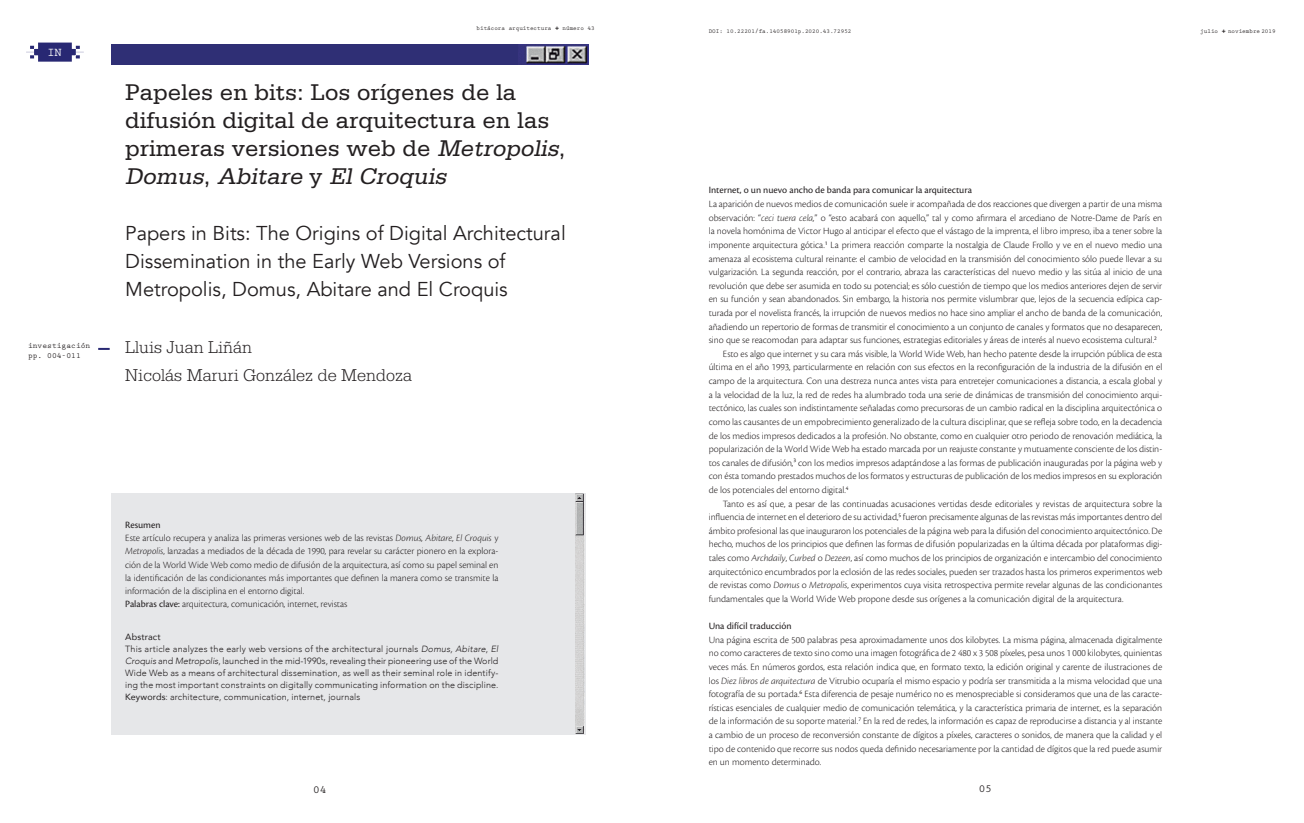
<style>
.page{position:relative;width:1304px;height:823px;background:#fff}
.page>*{position:absolute;margin:0;border:0;box-sizing:border-box;transform-origin:0 0}
.Titulos{font:24px/28px "Serifa Std";color:#231f20}
.Titulos_inglés{font:20px/28px "Avenir";color:#231f20}
.autores{font:300 18px "Serifa Std";color:#231f20}
.t1{font:700 12px "Prestige Elite Std";color:#fff}
.t2{font:700 11px "Prestige Elite Std";color:#231f20}
.cuerpo_de_texto_sang{font:300 10px/13.6px "Cronos Pro";color:#231f20;text-align:justify}
.resumena_español{font:300 10px/13px "Cronos Pro";color:#231f20;text-align:justify}
.subtitulo{font:10px "Cronos Pro";color:#231f20}
.resumena_español-2{font:10px "Cronos Pro";color:#231f20}
.resumen_ingles{font:300 9px/12px "Avenir";letter-spacing:.015em;color:#231f20;text-align:justify}
.resumen_ingles-2{font:9px "Avenir";letter-spacing:.015em;color:#231f20}
.t3{font:700 8px/9.2px "Prestige Elite Std";color:#231f20}
.t4{font:700 6px "Prestige Elite Std";letter-spacing:-.005em;color:#231f20}
.s1{font-family:"Avenir Next Condensed"}
.s2{font-style:italic}
.s3{font-weight:400}
</style>
<div class="page">
<div style="left:111px;top:492px;width:474px;height:241px;background:#e6e7e9"></div>
<div style="left:111px;top:44px;width:408px;height:21px;background:#2f2f75"></div>
<svg style="left:26px;top:43px;width:58px;height:19px"></svg>
<svg style="left:98px;top:348px;width:12px;height:2px"></svg>
<img style="left:519px;top:44px;width:69px;height:21px">
<img style="left:574px;top:492px;width:11px;height:243px">
<p class="t1" style="left:47px;top:46px;width:16px">IN</p>
<p class="t3" style="left:28px;top:341px;width:64px">investigación pp. 004-011</p>
<p class="t4" style="left:477px;top:25px;width:120px">bitácora arquitectura <span class="s1">+</span> número 43</p>
<p class="Titulos" style="left:125px;top:79px;width:442px">Papeles en bits: Los orígenes de la difusión digital de arquitectura en las primeras versiones web de <span class="s2">Metropolis</span>, <span class="s2">Domus</span>, <span class="s2">Abitare</span> y <span class="s2">El Croquis</span></p>
<p class="Titulos_inglés" style="left:125px;top:220px;width:442px">Papers in Bits: The Origins of Digital Architectural<br>Dissemination in the Early Web Versions of<br>Metropolis, Domus, Abitare and El Croquis</p>
<p class="autores" style="left:125px;top:336px;width:129px">Lluis Juan Liñán</p>
<p class="autores" style="left:125px;top:364px;width:288px">Nicolás Maruri González de Mendoza</p>
<p class="resumena_español-2" style="left:125px;top:519px;width:37px">Resumen</p>
<p class="resumena_español" style="left:125px;top:531px;width:375px">Este artículo recupera y analiza las primeras versiones web de las revistas <span class="s2">Domus, Abitare, El Croquis</span> y <span class="s2">Metropolis</span>, lanzadas a mediados de la década de 1990, para revelar su carácter pionero en la explora&shy;ción de la World Wide Web como medio de difusión de la arquitectura, así como su papel seminal en la identificación de las condicionantes más importantes que definen la manera como se transmite la información de la disciplina en el entorno digital.</p>
<p class="resumena_español" style="left:125px;top:596px;width:224px"><span class="s3">Palabras clave:</span> arquitectura, comunicación, internet, revistas</p>
<p class="resumen_ingles-2" style="left:125px;top:629px;width:37px">Abstract</p>
<p class="resumen_ingles" style="left:125px;top:643px;width:375px">This article analyzes the early web versions of the architectural journals <span class="s2">Domus, Abitare</span>, <span class="s2">El Croquis</span> and <span class="s2">Metropolis</span>, launched in the mid-1990s, revealing their pioneering use of the World Wide Web as a means of architectural dissemination, as well as their seminal role in identify&shy;ing the most important constraints on digitally communicating information on the discipline.<br><span class="s3">Keywords</span>: architecture, communication, internet, journals</p>
<p class="t4" style="left:709px;top:28px;width:144px">DOI: 10.22201/fa.14058901p.2020.43.72952</p>
<p class="subtitulo" style="left:709px;top:184px;width:265px">Internet, o un nuevo ancho de banda para comunicar la arquitectura</p>
<p class="cuerpo_de_texto_sang" style="left:709px;top:197px;width:455px">La aparición de nuevos medios de comunicación suele ir acompañada de dos reacciones que divergen a partir de una misma observación: “<span class="s2">ceci tuera cela,</span>” o “esto acabará con aquello,” tal y como afirmara el arcediano de Notre-Dame de París en la novela homónima de Victor Hugo al anticipar el efecto que el vástago de la imprenta, el libro impreso, iba a tener sobre la imponente arquitectura gótica.<sup>1</sup> La primera reacción comparte la nostalgia de Claude Frollo y ve en el nuevo medio una amenaza al ecosistema cultural reinante: el cambio de velocidad en la transmisión del conocimiento sólo puede llevar a su vulgarización. La segunda reacción, por el contrario, abraza las características del nuevo medio y las sitúa al inicio de una revolución que debe ser asumida en todo su potencial; es sólo cuestión de tiempo que los medios anteriores dejen de servir en su función y sean abandonados. Sin embargo, la historia nos permite vislumbrar que, lejos de la secuencia edípica cap&shy;turada por el novelista francés, la irrupción de nuevos medios no hace sino ampliar el ancho de banda de la comunicación, añadiendo un repertorio de formas de transmitir el conocimiento a un conjunto de canales y formatos que no desaparecen, sino que se reacomodan para adaptar sus funciones, estrategias editoriales y áreas de interés al nuevo ecosistema cultural.<sup>2</sup></p>
<p class="cuerpo_de_texto_sang" style="left:709px;top:346px;width:455px;text-indent:14px">Esto es algo que internet y su cara más visible, la World Wide Web, han hecho patente desde la irrupción pública de esta última en el año 1993, particularmente en relación con sus efectos en la reconfiguración de la industria de la difusión en el campo de la arquitectura. Con una destreza nunca antes vista para entretejer comunicaciones a distancia, a escala global y a la velocidad de la luz, la red de redes ha alumbrado toda una serie de dinámicas de transmisión del conocimiento arqui&shy;tectónico, las cuales son indistintamente señaladas como precursoras de un cambio radical en la disciplina arquitectónica o como las causantes de un empobrecimiento generalizado de la cultura disciplinar, que se refleja sobre todo, en la decadencia de los medios impresos dedicados a la profesión. No obstante, como en cualquier otro periodo de renovación mediática, la popularización de la World Wide Web ha estado marcada por un reajuste constante y mutuamente consciente de los distin&shy;tos canales de difusión,<sup>3</sup> con los medios impresos adaptándose a las formas de publicación inauguradas por la página web y con ésta tomando prestados muchos de los formatos y estructuras de publicación de los medios impresos en su exploración de los potenciales del entorno digital.<sup>4</sup></p>
<p class="cuerpo_de_texto_sang" style="left:709px;top:496px;width:455px;text-indent:14px">Tanto es así que, a pesar de las continuadas acusaciones vertidas desde editoriales y revistas de arquitectura sobre la influencia de internet en el deterioro de su actividad,<sup>5</sup> fueron precisamente algunas de las revistas más importantes dentro del ámbito profesional las que inauguraron los potenciales de la página web para la difusión del conocimiento arquitectónico. De hecho, muchos de los principios que definen las formas de difusión popularizadas en la última década por plataformas digi&shy;tales como <span class="s2">Archdaily</span>, <span class="s2">Curbed</span> o <span class="s2">Dezeen</span>, así como muchos de los principios de organización e intercambio del conocimiento arquitectónico encumbrados por la eclosión de las redes sociales, pueden ser trazados hasta los primeros experimentos web de revistas como <span class="s2">Domus</span> o <span class="s2">Metropolis</span>, experimentos cuya visita retrospectiva permite revelar algunas de las condicionantes fundamentales que la World Wide Web propone desde sus orígenes a la comunicación digital de la arquitectura.</p>
<p class="subtitulo" style="left:709px;top:620px;width:84px">Una difícil traducción</p>
<p class="cuerpo_de_texto_sang" style="left:709px;top:632px;width:455px">Una página escrita de 500 palabras pesa aproximadamente unos dos kilobytes. La misma página, almacenada digitalmente no como caracteres de texto sino como una imagen fotográfica de 2 480 x 3 508 píxeles, pesa unos 1 000 kilobytes, quinientas veces más. En números gordos, esta relación indica que, en formato texto, la edición original y carente de ilustraciones de los <span class="s2">Diez libros de arquitectura</span> de Vitrubio ocuparía el mismo espacio y podría ser transmitida a la misma velocidad que una fotografía de su portada.<sup>6</sup> Esta diferencia de pesaje numérico no es menospreciable si consideramos que una de las caracte&shy;rísticas esenciales de cualquier medio de comunicación telemática, y la característica primaria de internet, es la separación de la información de su soporte material.<sup>7</sup> En la red de redes, la información es capaz de reproducirse a distancia y al instante a cambio de un proceso de reconversión constante de dígitos a píxeles, caracteres o sonidos, de manera que la calidad y el tipo de contenido que recorre sus nodos queda definido necesariamente por la cantidad de dígitos que la red puede asumir en un momento determinado.</p>
<p class="t2" style="left:313px;top:783px;width:15px">04</p>
<p class="t2" style="left:979px;top:782px;width:15px">05</p>
<p class="t4" style="left:1200px;top:28px;width:77px">julio <span class="s1">+</span> noviembre 2019</p>
</div>
